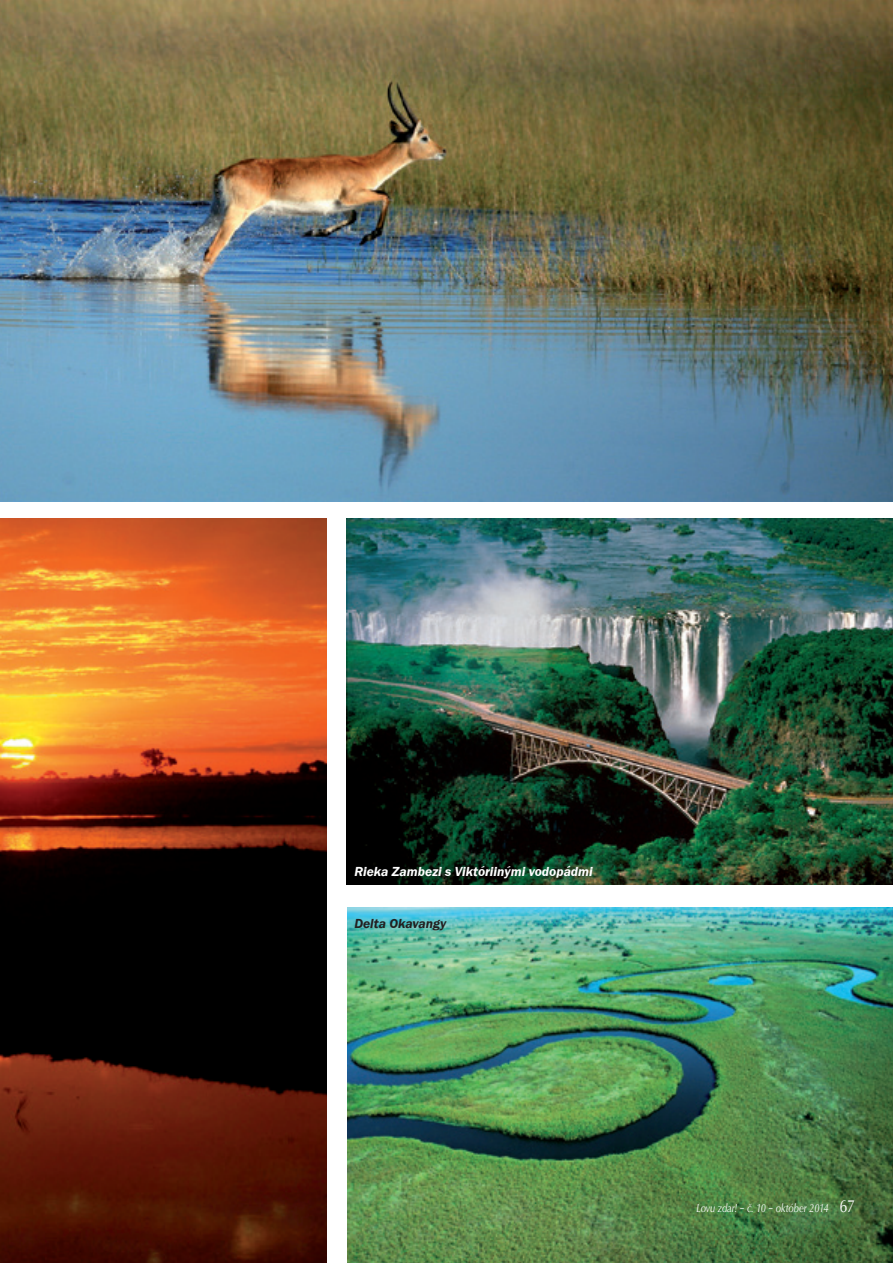
<style>
.page{position:relative;width:893px;height:1263px;background:#fff}
.page>*{position:absolute;margin:0;border:0;box-sizing:border-box;transform-origin:0 0}
.HLAVNY_TEXT{font:18px "Classico URWTOT";color:#fff;scale:.8 1}
.text_k_foto{font:italic 600 13.5px "Franklin Gothic Itc TEE";color:#fff}
.text_k_foto-2{font:italic 600 13.5px "Franklin Gothic Itc TEE";color:#231f20}
.HLAVNY_TEXT-2{font:italic 12px "Classico URWTOT";color:#fff;scale:.8 1}
</style>
<div class="page">
<img style="left:0;top:0;width:893px;height:502px">
<img style="left:0;top:519px;width:326px;height:744px">
<img style="left:347px;top:519px;width:546px;height:365px">
<img style="left:347px;top:907px;width:546px;height:356px">
<p class="text_k_foto" style="left:354px;top:863px;width:240px">Rieka Zambezi s Viktóriinými vodopádmi</p>
<p class="text_k_foto-2" style="left:354px;top:916px;width:93px">Delta Okavangy</p>
<p class="HLAVNY_TEXT-2" style="left:696px;top:1200px;width:167px">Lovu zdar! – č. 10 – október 2014</p>
<p class="HLAVNY_TEXT" style="left:840px;top:1194px;width:20px">67</p>
</div>
